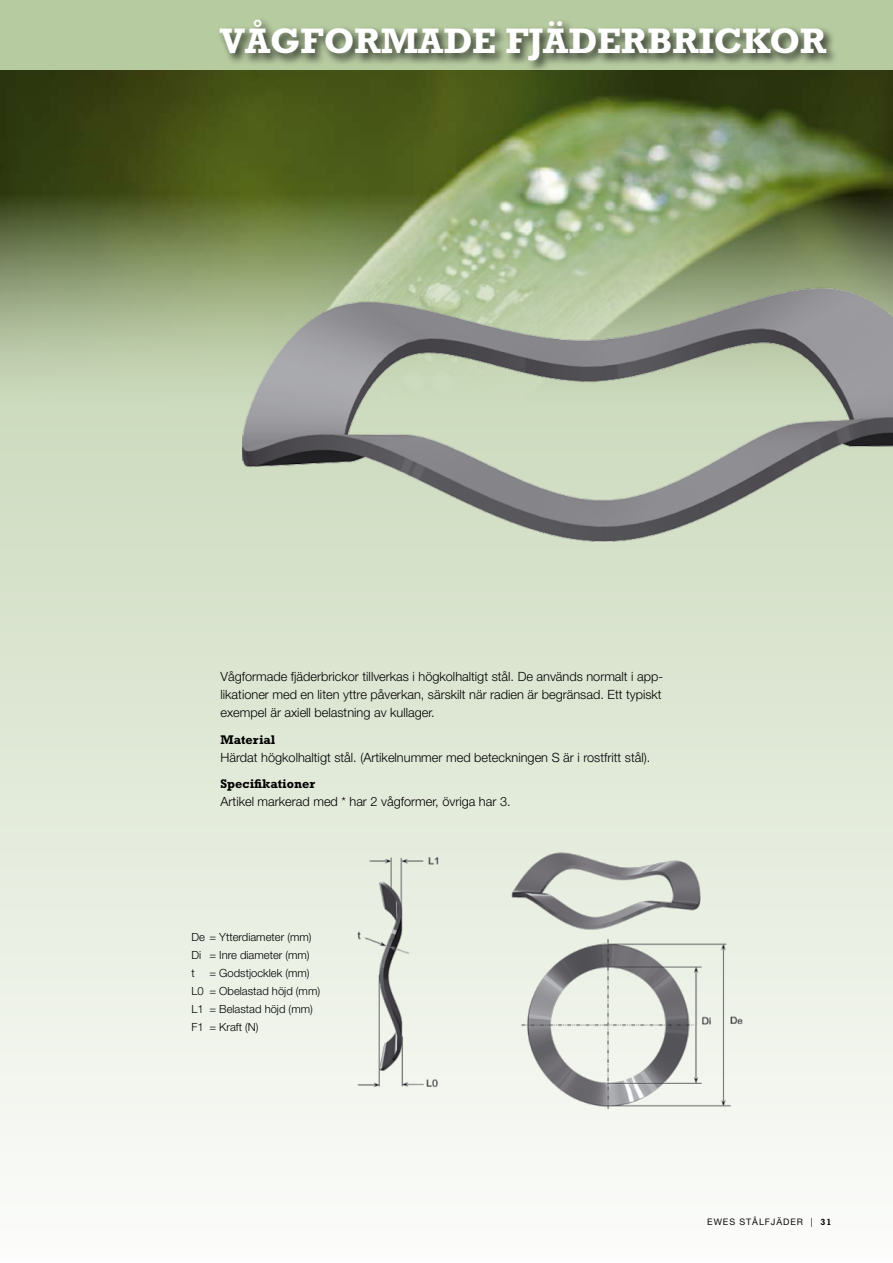
<style>
.page{position:relative;width:893px;height:1263px;background:#fff}
.page>*{position:absolute;margin:0;border:0;box-sizing:border-box;transform-origin:0 0}
.t1{font:700 36px "Rockwell";color:#fff}
.t2{font:300 12.75px/18px "Helvetica Neue";color:#000}
.t3{font:300 11.25px/18px "Helvetica Neue";color:#000}
.t4{font:9px "Helvetica Neue";letter-spacing:.1em;color:#000}
.s1{font-family:"Rockwell";font-weight:700}
</style>
<div class="page">
<svg style="left:0;top:581px;width:893px;height:582px;background:#e5ecdd"></svg>
<img style="left:358px;top:850px;width:394px;height:259px">
<img style="left:0;top:69px;width:893px;height:512px">
<div style="left:0;top:0;width:893px;height:69px;background:#b7cba1"></div>
<div style="left:216px;top:16px;width:622px;height:57px;background:#000;opacity:.75"></div>
<img style="left:242px;top:288px;width:651px;height:253px">
<p class="t1" style="left:220px;top:20px;width:608px">VÅGFORMADE FJÄDERBRICKOR</p>
<p class="t2" style="left:221px;top:667px;width:444px;text-align:justify">Vågformade fjäderbrickor tillverkas i högkolhaltigt stål. De används normalt i app&shy;likationer med en liten yttre påverkan, särskilt när radien är begränsad. Ett typiskt exempel är axiell belastning av kullager.</p>
<p class="t2" style="left:221px;top:730px;width:431px"><span class="s1">MATERIAL<br></span>Härdat högkolhaltigt stål. (Artikelnummer med beteckningen S är i rostfritt stål).</p>
<p class="t2" style="left:221px;top:774px;width:292px"><span class="s1">SPECIFIKATIONER<br></span>Artikel markerad med * har 2 vågformer, övriga har 3.</p>
<p class="t3" style="left:191px;top:928px;width:122px">De = Ytterdiameter (mm)<br>Di = Inre diameter (mm) t</p>
<p class="t3" style="left:191px;top:964px;width:130px;text-indent:18px">= Godstjocklek (mm)<br>L0 = Obelastad höjd (mm)<br>L1 = Belastad höjd (mm)<br>F1 = Kraft (N)</p>
<p class="t4" style="left:707px;top:1216px;width:126px">EWES STÅLFJÄDER | <span class="s1">31</span></p>
</div>
